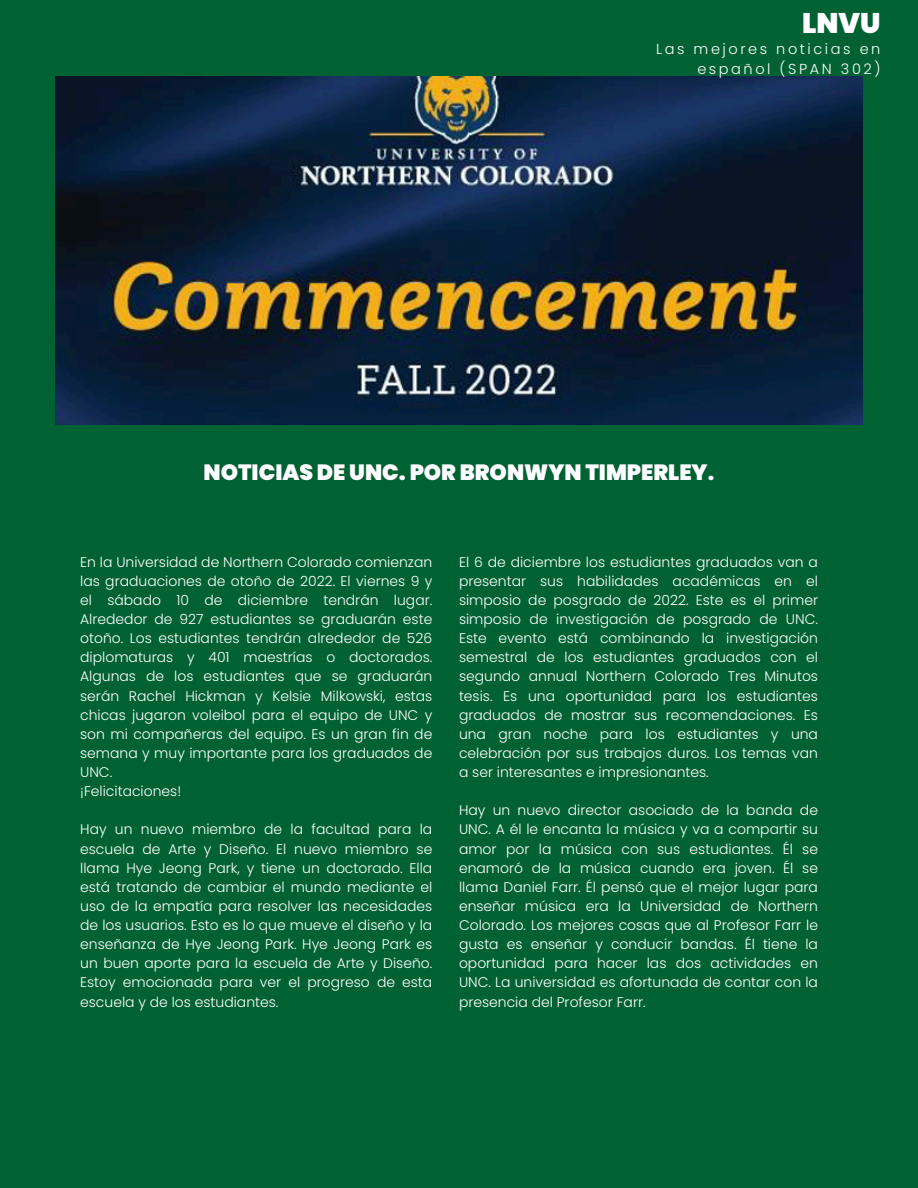
<style>
.page{position:relative;width:918px;height:1188px;background:#006233}
.page>*{position:absolute;margin:0;border:0;box-sizing:border-box;transform-origin:0 0}
.t1{font:900 28.35px "Poppins";color:#fff}
.t2{font:900 22.05px "Poppins";color:#fff}
.t3{font:300 14.55px/20px "Poppins";letter-spacing:.175em;color:#fff;text-align:right}
.t4{font:300 13.95px/19.2px "Poppins";color:#fff;text-align:justify}
.s1{font-weight:800}
</style>
<div class="page">
<img style="left:55px;top:77px;width:808px;height:347px">
<h1 class="t1" style="left:802px;top:4px;width:80px">LNVU</h1>
<p class="t3" style="left:656px;top:39px;width:226px">Las mejores noticias en español (SPAN 302)</p>
<p class="t2" style="left:204px;top:457px;width:512px">NOTICIAS DE UNC. POR BRONWYN TIMPERLEY<span class="s1">.</span></p>
<h2 class="t4" style="left:80px;top:552px;width:354px">En la Universidad de Northern Colorado comienzan las graduaciones de otoño de 2022. El viernes 9 y el sábado 10 de diciembre tendrán lugar.<br>Alrededor de 927 estudiantes se graduarán este otoño. Los estudiantes tendrán alrededor de 526 diplomaturas y 401 maestrías o doctorados.<br>Algunas de los estudiantes que se graduarán serán Rachel Hickman y Kelsie Milkowski, estas chicas jugaron voleibol para el equipo de UNC y son mi compañeras del equipo. Es un gran fin de semana y muy importante para los graduados de UNC.</h2>
<p class="t4" style="left:80px;top:782px;width:103px">¡Felicitaciones!</p>
<p class="t4" style="left:80px;top:820px;width:354px">Hay un nuevo miembro de la facultad para la escuela de Arte y Diseño. El nuevo miembro se llama Hye Jeong Park, y tiene un doctorado. Ella está tratando de cambiar el mundo mediante el uso de la empatía para resolver las necesidades de los usuarios. Esto es lo que mueve el diseño y la enseñanza de Hye Jeong Park. Hye Jeong Park es un buen aporte para la escuela de Arte y Diseño.<br>Estoy emocionada para ver el progreso de esta escuela y de los estudiantes.</p>
<p class="t4" style="left:459px;top:552px;width:361px">El 6 de diciembre los estudiantes graduados van a presentar sus habilidades académicas en el simposio de posgrado de 2022. Este es el primer simposio de investigación de posgrado de UNC.<br>Este evento está combinando la investigación semestral de los estudiantes graduados con el segundo annual Northern Colorado Tres Minutos tesis. Es una oportunidad para los estudiantes graduados de mostrar sus recomendaciones. Es una gran noche para los estudiantes y una celebración por sus trabajos duros. Los temas van a ser interesantes e impresionantes.</p>
<p class="t4" style="left:459px;top:801px;width:361px">Hay un nuevo director asociado de la banda de UNC. A él le encanta la música y va a compartir su amor por la música con sus estudiantes. Él se enamoró de la música cuando era joven. Él se llama Daniel Farr. Él pensó que el mejor lugar para enseñar música era la Universidad de Northern Colorado. Los mejores cosas que al Profesor Farr le gusta es enseñar y conducir bandas. Él tiene la oportunidad para hacer las dos actividades en UNC. La universidad es afortunada de contar con la presencia del Profesor Farr.</p>
</div>
